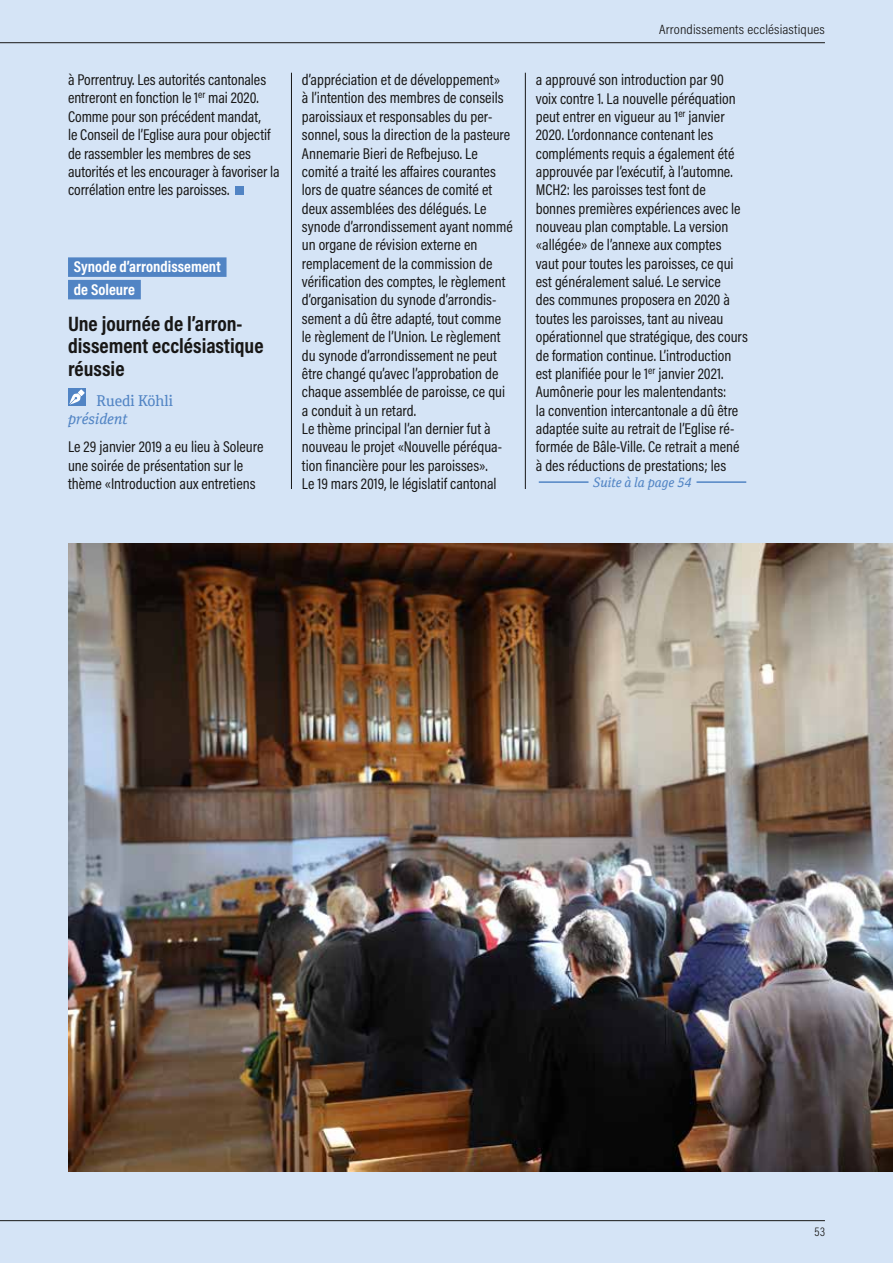
<style>
.page{position:relative;width:893px;height:1263px;background:#d5e4f6}
.page>*{position:absolute;margin:0;border:0;box-sizing:border-box;transform-origin:0 0}
.t1{font:700 21px/22.5px "Acumin Pro Cond";color:#181716}
.t2{font:15.75px/18.3px "Acumin Pro Cond";color:#181716}
.t3{font:700 15.75px/22.5px "Acumin Pro Cond";color:#fff}
.t4{font:15px "Cordale";color:#5184c4}
.t5{font:italic 15px "Cordale";letter-spacing:-.005em;color:#5184c4}
.t6{font:300 13.5px "Acumin Pro Cond";letter-spacing:.01em;color:#181716;scale:1.1 1}
.t7{font:italic 13.2px "Cordale";color:#5184c4}
.t8{font:300 12.75px "Acumin Pro Cond";color:#181716}
</style>
<div class="page">
<hr style="left:0;top:1220px;width:825px;height:1px;background:#181716">
<hr style="left:0;top:42px;width:825px;height:1px;background:#181716">
<div style="left:68px;top:257px;width:159px;height:20px;background:#5184c4"></div>
<div style="left:68px;top:280px;width:73px;height:19px;background:#5184c4"></div>
<div style="left:236px;top:187px;width:8px;height:8px;background:#5184c4"></div>
<div style="left:68px;top:388px;width:17px;height:18px;background:#5184c4"></div>
<svg style="left:69px;top:393px;width:12px;height:12px"></svg>
<svg style="left:78px;top:389px;width:7px;height:7px"></svg>
<hr style="left:291px;top:73px;width:1px;height:416px;background:#181716">
<hr style="left:525px;top:73px;width:1px;height:416px;background:#181716">
<img style="left:68px;top:543px;width:825px;height:628px">
<hr style="left:539px;top:481px;width:49px;height:2px;background:#5184c4">
<hr style="left:696px;top:481px;width:50px;height:2px;background:#5184c4">
<p class="t2" style="left:68px;top:70px;width:213px">à Porrentruy. Les autorités cantonales entreront en fonction le 1<sup>er</sup> mai 2020.<br>Comme pour son précédent mandat,<br>le Conseil de l’Eglise aura pour objectif de rassembler les membres de ses autorités et les encourager à favoriser la corrélation entre les paroisses.</p>
<p class="t3" style="left:74px;top:255px;width:148px">Synode d’arrondissement de Soleure</p>
<h1 class="t1" style="left:68px;top:311px;width:197px">Une journée de l’arron&shy;dissement ecclésiastique réussie</h1>
<p class="t4" style="left:97px;top:392px;width:78px">Ruedi Köhli</p>
<p class="t5" style="left:68px;top:410px;width:61px">président</p>
<p class="t2" style="left:68px;top:437px;width:197px">Le 29 janvier 2019 a eu lieu à Soleure une soirée de présentation sur le thème «Introduction aux entretiens</p>
<p class="t6" style="left:659px;top:21px;width:152px">Arrondissements ecclésiastiques</p>
<p class="t2" style="left:302px;top:70px;width:212px">d’appréciation et de développement»<br>à l’intention des membres de conseils paroissiaux et responsables du per&shy;sonnel, sous la direction de la pasteure Annemarie Bieri de Refbejuso. Le comité a traité les affaires courantes lors de quatre séances de comité et deux assemblées des délégués. Le synode d’arrondissement ayant nommé un organe de révision externe en remplacement de la commission de vérification des comptes, le règlement d’organisation du synode d’arrondis&shy;sement a dû être adapté, tout comme le règlement de l’Union. Le règlement du synode d’arrondissement ne peut être changé qu’avec l’approbation de chaque assemblée de paroisse, ce qui a conduit à un retard.<br>Le thème principal l’an dernier fut à nouveau le projet «Nouvelle péréqua&shy;tion financière pour les paroisses».<br>Le 19 mars 2019, le législatif cantonal</p>
<p class="t2" style="left:536px;top:70px;width:214px">a approuvé son introduction par 90 voix contre 1. La nouvelle péréquation peut entrer en vigueur au 1<sup>er</sup> janvier 2020. L’ordonnance contenant les compléments requis a également été approuvée par l’exécutif, à l’automne.<br>MCH2: les paroisses test font de bonnes premières expériences avec le nouveau plan comptable. La version «allégée» de l’annexe aux comptes vaut pour toutes les paroisses, ce qui est généralement salué. Le service<br>des communes proposera en 2020 à toutes les paroisses, tant au niveau opérationnel que stratégique, des cours de formation continue. L’introduction est planifiée pour le 1<sup>er</sup> janvier 2021.<br>Aumônerie pour les malentendants:<br>la convention intercantonale a dû être adaptée suite au retrait de l’Eglise ré&shy;formée de Bâle-Ville. Ce retrait a mené à des réductions de prestations; les</p>
<p class="t7" style="left:593px;top:475px;width:100px">Suite à la page 54</p>
<p class="t8" style="left:814px;top:1224px;width:12px">53</p>
</div>
